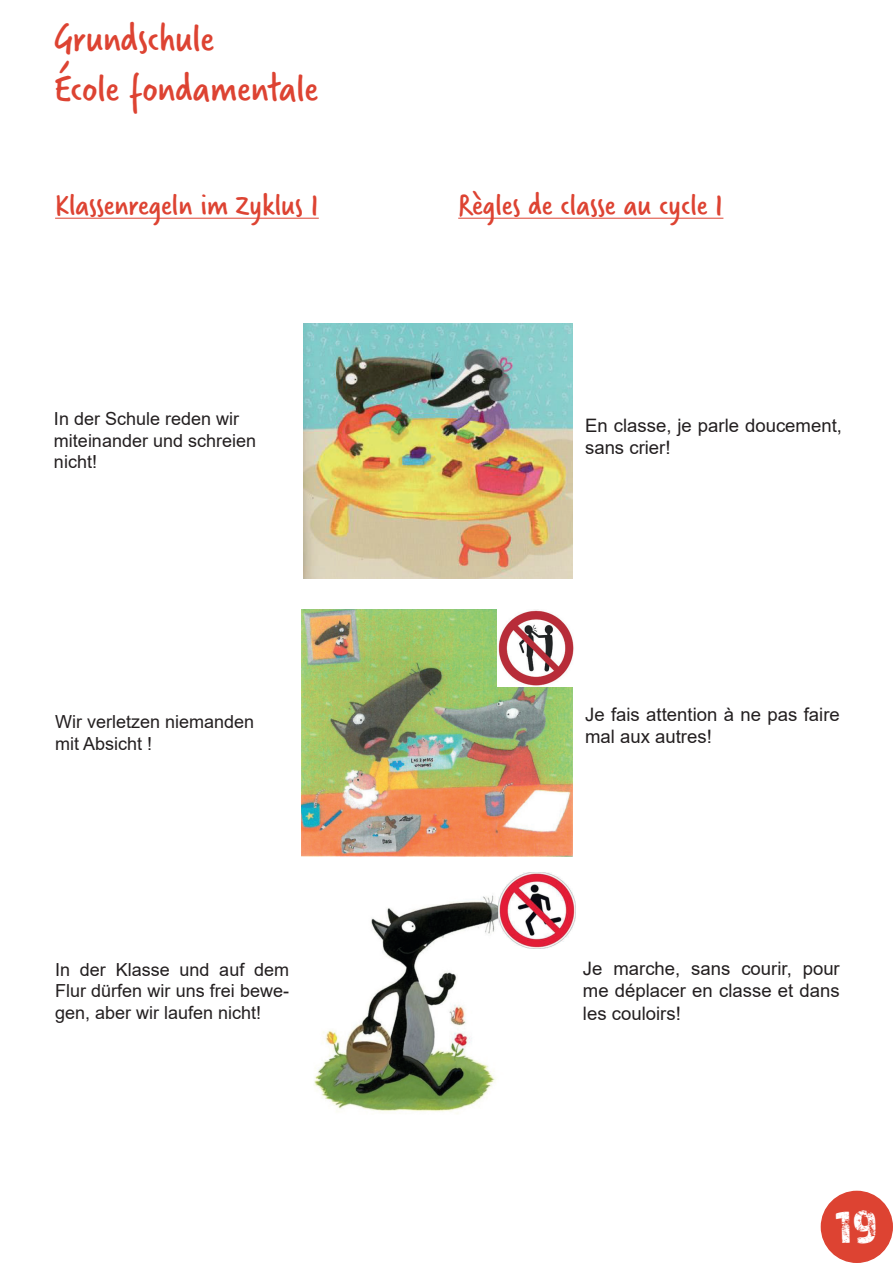
<style>
.page{position:relative;width:893px;height:1263px;background:#fff}
.page>*{position:absolute;margin:0;border:0;box-sizing:border-box;transform-origin:0 0}
.t1{font:48px "Almaq Rough";color:#fff}
.t2{font:42px/50.4px "Verveine";color:#dd4332}
.t3{font:33px "Verveine";color:#dd4332}
.t4{font:18.6px/22.2px "Arial";color:#231f20}
.t5{font:18px/21.6px "Arial";color:#231f20}
</style>
<div class="page">
<hr style="left:55px;top:218px;width:264px;height:1px;background:#dd4332">
<hr style="left:458px;top:218px;width:265px;height:1px;background:#dd4332">
<img style="left:303px;top:323px;width:270px;height:255px">
<img style="left:301px;top:610px;width:271px;height:246px">
<img style="left:498px;top:610px;width:76px;height:76px">
<img style="left:314px;top:895px;width:185px;height:219px">
<img style="left:499px;top:872px;width:76px;height:77px">
<div style="left:821px;top:1191px;width:71px;height:71px;background:#dd4332;border-radius:50%"></div>
<div style="left:821px;top:1191px;width:72px;height:72px;border:2px solid #dd4332;border-radius:50%"></div>
<h2 class="t2" style="left:54px;top:13px;width:266px">Grundschule<br>École fondamentale</h2>
<h3 class="t3" style="left:55px;top:182px;width:265px">Klassenregeln im Zyklus 1</h3>
<h3 class="t3" style="left:458px;top:182px;width:267px">Règles de classe au cycle 1</h3>
<p class="t5" style="left:54px;top:408px;width:204px">In der Schule reden wir miteinander und schreien nicht!</p>
<p class="t5" style="left:55px;top:711px;width:201px">Wir verletzen niemanden mit Absicht !</p>
<p class="t5" style="left:55px;top:958px;width:236px;text-align:justify">In der Klasse und auf dem Flur dürfen wir uns frei bewe&shy;gen, aber wir laufen nicht!</p>
<p class="t4" style="left:585px;top:414px;width:258px">En classe, je parle doucement, sans crier!</p>
<p class="t4" style="left:585px;top:703px;width:256px">Je fais attention à ne pas faire mal aux autres!</p>
<p class="t4" style="left:583px;top:957px;width:258px;text-align:justify">Je marche, sans courir, pour me déplacer en classe et dans les couloirs!</p>
<h1 class="t1" style="left:835px;top:1198px;width:42px">19</h1>
</div>
